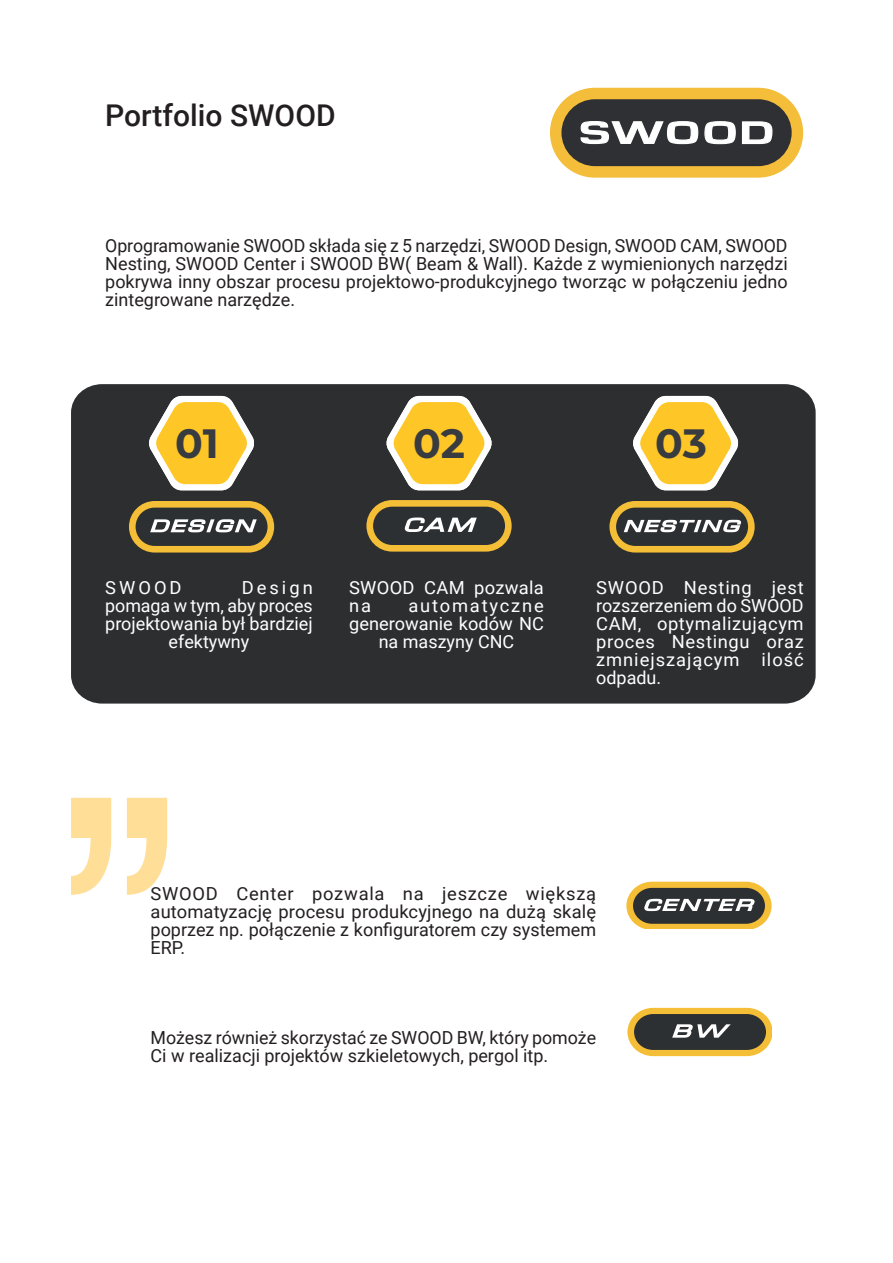
<style>
.page{position:relative;width:893px;height:1263px;background:#fff}
.page>*{position:absolute;margin:0;border:0;box-sizing:border-box;transform-origin:0 0}
.t1{font:700 40.95px "Montserrat";color:#383b3f}
.t2{font:500 30px "Roboto";color:#231f20}
.t3{font:18px/18px "Roboto";color:#231f20;text-align:justify}
.t4{font:18px/18px "Roboto";letter-spacing:.005em;color:#fff}
.t5{font:18px "Roboto";letter-spacing:.095em;color:#fff}
</style>
<div class="page">
<div style="left:71px;top:384px;width:745px;height:320px;background:#2c2e30;border-radius:30px"></div>
<svg style="left:386px;top:396px;width:106px;height:94px"></svg>
<svg style="left:633px;top:396px;width:106px;height:94px"></svg>
<svg style="left:149px;top:396px;width:105px;height:94px"></svg>
<svg style="left:129px;top:501px;width:145px;height:51px"></svg>
<svg style="left:366px;top:500px;width:146px;height:52px"></svg>
<svg style="left:609px;top:501px;width:146px;height:51px"></svg>
<svg style="left:71px;top:798px;width:96px;height:97px"></svg>
<svg style="left:626px;top:882px;width:145px;height:47px;background:#887a56"></svg>
<svg style="left:627px;top:1008px;width:144px;height:48px;background:#80724d"></svg>
<svg style="left:550px;top:88px;width:253px;height:90px"></svg>
<p class="t2" style="left:105px;top:94px;width:232px">Portfolio SWOOD</p>
<p class="t3" style="left:105px;top:236px;width:684px">Oprogramowanie SWOOD składa się z 5 narzędzi, SWOOD Design, SWOOD CAM, SWOOD Nesting, SWOOD Center i SWOOD BW( Beam &amp; Wall). Każde z wymienionych narzędzi pokrywa inny obszar procesu projektowo-produkcyjnego tworząc w połączeniu jedno zintegrowane narzędze.</p>
<h1 class="t1" style="left:175px;top:414px;width:45px">01</h1>
<h1 class="t1" style="left:413px;top:414px;width:53px">02</h1>
<h1 class="t1" style="left:655px;top:414px;width:54px">03</h1>
<p class="t4" style="left:105px;top:578px;width:78px">SWOOD</p>
<p class="t4" style="left:242px;top:578px;width:73px">Design</p>
<p class="t4" style="left:105px;top:596px;width:209px">pomaga w tym, aby proces</p>
<p class="t4" style="left:105px;top:614px;width:209px">projektowania był bardziej</p>
<p class="t4" style="left:169px;top:632px;width:82px">efektywny</p>
<p class="t4" style="left:349px;top:578px;width:196px">SWOOD CAM pozwala na</p>
<p class="t5" style="left:408px;top:593px;width:137px">automatyczne</p>
<p class="t4" style="left:349px;top:614px;width:196px">generowanie kodów NC</p>
<p class="t4" style="left:379px;top:632px;width:137px">na maszyny CNC</p>
<p class="t4" style="left:596px;top:578px;width:209px;text-align:justify">SWOOD Nesting jest rozszerzeniem do SWOOD CAM, optymalizującym proces Nestingu oraz zmniejszającym ilość odpadu.</p>
<p class="t3" style="left:151px;top:884px;width:447px">SWOOD Center pozwala na jeszcze większą automatyzację procesu produkcyjnego na dużą skalę poprzez np. połączenie z konfiguratorem czy systemem ERP.</p>
<p class="t3" style="left:151px;top:1028px;width:447px">Możesz również skorzystać ze SWOOD BW, który pomoże<br>Ci w realizacji projektów szkieletowych, pergol itp.</p>
</div>
